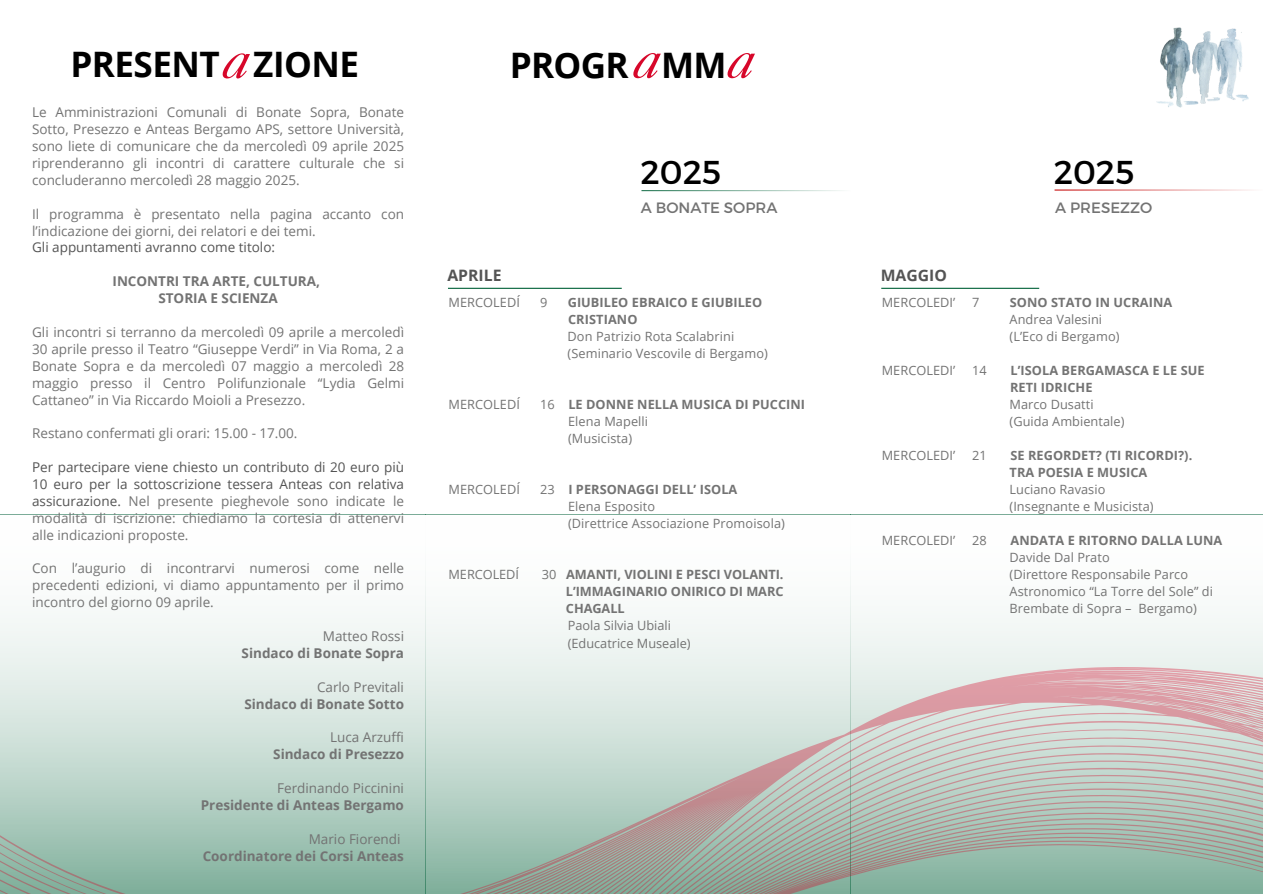
<style>
.page{position:relative;width:1263px;height:894px;background:#fff}
.page>*{position:absolute;margin:0;border:0;box-sizing:border-box;transform-origin:0 0}
.t1{font:italic 55.5px "Caslon 540 LT Std";color:#d7072a}
.t2{font:italic 55.2px "Caslon 540 LT Std";color:#d7072a}
.t3{font:700 35.1px "Open Sans";letter-spacing:-.015em;color:#000}
.t4{font:33px "Montserrat";color:#000}
.t5{font:700 15.75px "Open Sans";color:#545454}
.t6{font:15px "Montserrat";color:#737373}
.t7{font:13.5px/16.8px "Open Sans";color:#737373;text-align:justify}
.t8{font:13.5px/16.8px "Open Sans";color:#545454;text-align:justify}
.t9{font:700 13.5px/16.8px "Open Sans";color:#737373;text-align:center}
.t10{font:12.75px/17px "Open Sans";letter-spacing:.005em;color:#737373}
.t11{font:700 12.75px/17px "Open Sans";letter-spacing:.005em;color:#737373}
.s1{color:#737373}
.s2{font-weight:400}
.s3{font-weight:700}
</style>
<div class="page">
<img style="left:1157px;top:28px;width:91px;height:80px">
<svg style="left:0;top:514px;width:1263px;height:379px"></svg>
<hr style="left:448px;top:288px;width:174px;height:1px;background:#026139">
<hr style="left:881px;top:288px;width:158px;height:1px;background:#026139">
<p class="t3" style="left:71px;top:40px;width:151px">PRESENT</p>
<p class="t2" style="left:222px;top:39px;width:29px">a</p>
<p class="t3" style="left:253px;top:40px;width:107px">ZIONE</p>
<p class="t3" style="left:510px;top:41px;width:120px">PROGR</p>
<p class="t1" style="left:633px;top:39px;width:29px">a</p>
<p class="t3" style="left:661px;top:41px;width:67px">MM</p>
<p class="t1" style="left:727px;top:39px;width:29px">a</p>
<p class="t7" style="left:32px;top:104px;width:374px">Le Amministrazioni Comunali di Bonate Sopra, Bonate Sotto, Presezzo e Anteas Bergamo APS, settore Università, sono liete di comunicare che da mercoledì 09 aprile 2025 riprenderanno gli incontri di carattere culturale che si concluderanno mercoledì 28 maggio 2025.</p>
<p class="t7" style="left:32px;top:205px;width:374px">Il programma è presentato nella pagina accanto con l’indicazione dei giorni, dei relatori e dei temi.</p>
<h1 class="t8" style="left:32px;top:239px;width:244px">Gli appuntamenti avranno come titolo:</h1>
<p class="t9" style="left:113px;top:272px;width:209px">INCONTRI TRA ARTE, CULTURA,<br>STORIA E SCIENZA</p>
<p class="t7" style="left:32px;top:323px;width:374px">Gli incontri si terranno da mercoledì 09 aprile a mercoledì 30 aprile presso il Teatro “Giuseppe Verdi” in Via Roma, 2 a Bonate Sopra e da mercoledì 07 maggio a mercoledì 28 maggio presso il Centro Polifunzionale “Lydia Gelmi Cattaneo” in Via Riccardo Moioli a Presezzo.</p>
<h1 class="t7" style="left:32px;top:424px;width:267px">Restano confermati gli orari: 15.00 - 17.00.</h1>
<p class="t8" style="left:32px;top:458px;width:374px">Per partecipare viene chiesto un contributo di 20 euro più 10 euro per la sottoscrizione tessera Anteas con relativa assicurazione. <span class="s1">Nel presente pieghevole sono indicate le modalità di iscrizione: chiediamo la cortesia di attenervi alle indicazioni proposte.</span></p>
<p class="t7" style="left:32px;top:559px;width:373px">Con l’augurio di incontrarvi numerosi come nelle precedenti edizioni, vi diamo appuntamento per il primo incontro del giorno 09 aprile.</p>
<p class="t7" style="left:323px;top:627px;width:83px">Matteo Rossi</p>
<h5 class="t9" style="left:242px;top:644px;width:164px">Sindaco di Bonate Sopra</h5>
<p class="t7" style="left:317px;top:677px;width:89px">Carlo Previtali</p>
<p class="t9" style="left:244px;top:694px;width:161px">Sindaco di Bonate Sotto</p>
<p class="t7" style="left:330px;top:728px;width:75px">Luca Arzuffi</p>
<p class="t9" style="left:273px;top:745px;width:132px">Sindaco di Presezzo</p>
<p class="t7" style="left:277px;top:779px;width:128px">Ferdinando Piccinini</p>
<p class="t9" style="left:201px;top:796px;width:205px">Presidente di Anteas Bergamo</p>
<p class="t7" style="left:309px;top:829px;width:93px">Mario Fiorendi</p>
<p class="t9" style="left:203px;top:846px;width:203px">Coordinatore dei Corsi Anteas</p>
<p class="t5" style="left:447px;top:264px;width:56px">APRILE</p>
<h2 class="t4" style="left:641px;top:151px;width:82px">2025</h2>
<p class="t4" style="left:1054px;top:150px;width:82px">2025</p>
<p class="t6" style="left:641px;top:197px;width:138px">A BONATE SOPRA</p>
<h2 class="t6" style="left:1055px;top:197px;width:98px">A PRESEZZO</h2>
<p class="t5" style="left:881px;top:264px;width:68px">MAGGIO</p>
<p class="t10" style="left:448px;top:294px;width:73px">MERCOLEDÍ</p>
<p class="t10" style="left:540px;top:294px;width:9px">9</p>
<p class="t11" style="left:568px;top:294px;width:196px">GIUBILEO EBRAICO E GIUBILEO</p>
<h4 class="t11" style="left:568px;top:311px;width:71px">CRISTIANO</h4>
<h4 class="t10" style="left:568px;top:328px;width:168px">Don Patrizio Rota Scalabrini</h4>
<h3 class="t10" style="left:568px;top:345px;width:202px">(Seminario Vescovile di Bergamo)</h3>
<p class="t10" style="left:448px;top:396px;width:73px">MERCOLEDÍ</p>
<p class="t11" style="left:540px;top:396px;width:266px"><span class="s2">16</span> LE DONNE NELLA MUSICA DI PUCCINI</p>
<p class="t10" style="left:568px;top:413px;width:82px">Elena Mapelli</p>
<p class="t10" style="left:568px;top:430px;width:66px">(Musicista)</p>
<p class="t10" style="left:448px;top:481px;width:73px">MERCOLEDÍ</p>
<p class="t11" style="left:540px;top:481px;width:199px"><span class="s2">23</span> I PERSONAGGI DELL’ ISOLA</p>
<p class="t10" style="left:568px;top:498px;width:89px">Elena Esposito</p>
<p class="t10" style="left:568px;top:515px;width:218px">(Direttrice Associazione Promoisola)</p>
<p class="t10" style="left:448px;top:566px;width:72px">MERCOLEDÍ</p>
<p class="t11" style="left:566px;top:566px;width:219px;text-indent:-24px"><span class="s2">30</span> AMANTI, VIOLINI E PESCI VOLANTI.<br>L’IMMAGINARIO ONIRICO DI MARC<br>CHAGALL<br><span class="s2">Paola Silvia Ubiali</span></p>
<p class="t10" style="left:568px;top:634px;width:124px">(Educatrice Museale)</p>
<p class="t10" style="left:882px;top:294px;width:75px">MERCOLEDI’</p>
<p class="t10" style="left:972px;top:294px;width:9px">7</p>
<p class="t11" style="left:1010px;top:294px;width:164px">SONO STATO IN UCRAINA</p>
<p class="t10" style="left:1009px;top:311px;width:94px">Andrea Valesini</p>
<h6 class="t10" style="left:1009px;top:328px;width:111px">(L’Eco di Bergamo)</h6>
<h3 class="t10" style="left:882px;top:362px;width:75px">MERCOLEDI’</h3>
<h3 class="t10" style="left:972px;top:362px;width:16px">14</h3>
<h3 class="t11" style="left:1010px;top:362px;width:196px">L’ISOLA BERGAMASCA E LE SUE</h3>
<p class="t11" style="left:1010px;top:379px;width:84px">RETI IDRICHE</p>
<p class="t10" style="left:1009px;top:396px;width:86px">Marco Dusatti</p>
<p class="t10" style="left:1009px;top:413px;width:116px">(Guida Ambientale)</p>
<p class="t10" style="left:882px;top:447px;width:75px">MERCOLEDI’</p>
<p class="t10" style="left:972px;top:447px;width:16px">21</p>
<p class="t11" style="left:1009px;top:447px;width:184px">SE REGORDET? (TI RICORDI?).<br>TRA POESIA E MUSICA<br><span class="s2">Luciano Ravasio</span></p>
<p class="t10" style="left:1009px;top:498px;width:146px">(Insegnante e Musicista)</p>
<p class="t10" style="left:882px;top:532px;width:75px">MERCOLEDI’</p>
<p class="t10" style="left:972px;top:532px;width:16px">28</p>
<p class="t10" style="left:1009px;top:532px;width:214px"><span class="s3">ANDATA E RITORNO DALLA LUNA<br></span>Davide Dal Prato<br>(Direttore Responsabile Parco</p>
<p class="t10" style="left:1009px;top:583px;width:205px">Astronomico “La Torre del Sole” di</p>
<p class="t10" style="left:1009px;top:600px;width:124px">Brembate di Sopra –</p>
<h6 class="t10" style="left:1138px;top:600px;width:60px">Bergamo)</h6>
</div>
